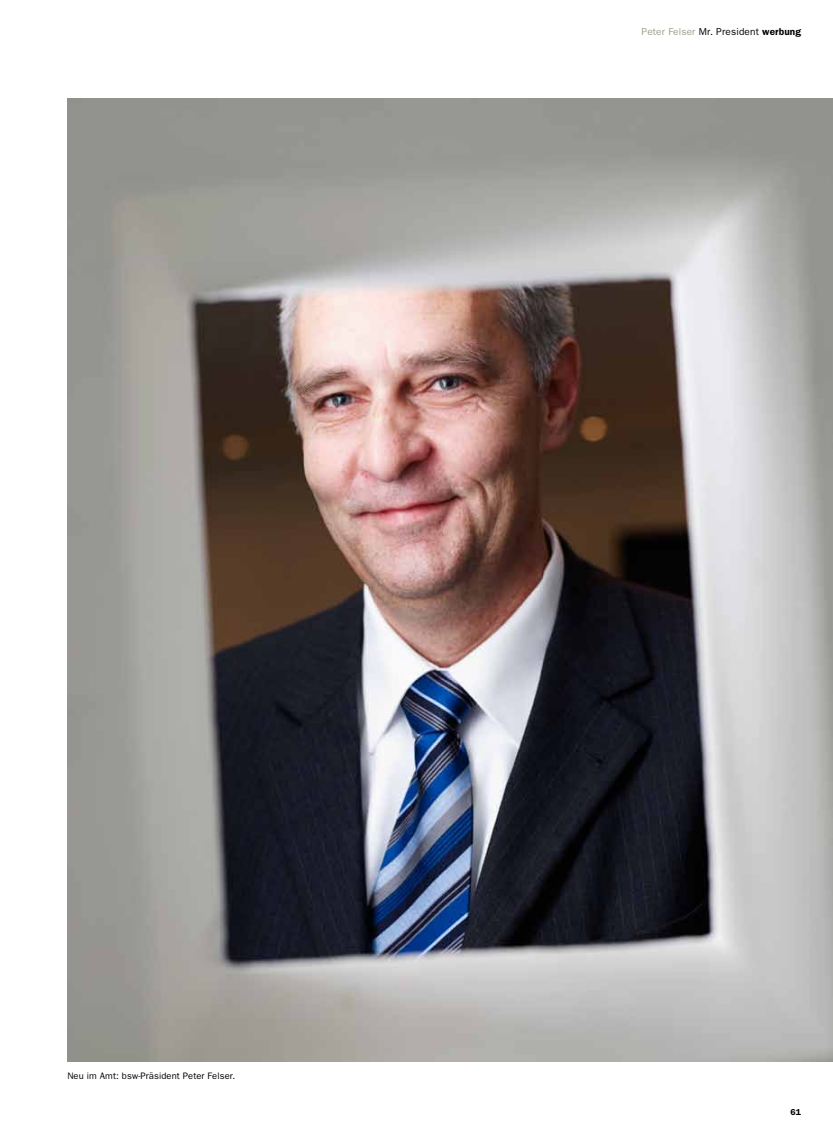
<style>
.page{position:relative;width:833px;height:1134px;background:#fff}
.page>*{position:absolute;margin:0;border:0;box-sizing:border-box;transform-origin:0 0}
.t1{font:10px "Franklin Gothic";letter-spacing:.015em;color:#000}
.t2{font:9.38px "Franklin Gothic";letter-spacing:.01em;color:#000}
.t3{font:600 8.75px "Franklin Gothic";color:#000}
.s1{color:#9d9d8d}
.s2{font-weight:600}
</style>
<div class="page">
<img style="left:67px;top:98px;width:766px;height:963px">
<p class="t1" style="left:641px;top:26px;width:161px"><span class="s1">Peter Felser</span> Mr. President <span class="s2">werbung</span></p>
<p class="t2" style="left:67px;top:1071px;width:169px">Neu im Amt: bsw-Präsident Peter Felser.</p>
<p class="t3" style="left:790px;top:1106px;width:12px">61</p>
</div>
